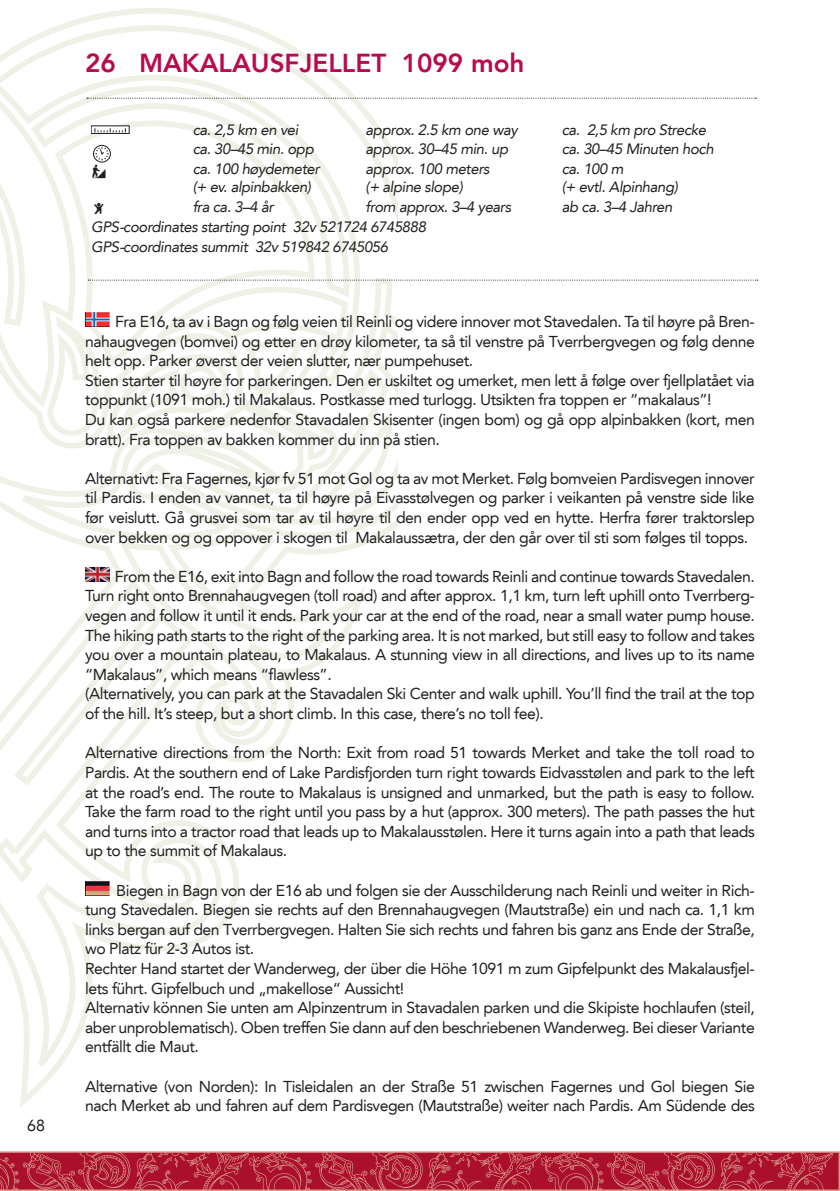
<style>
.page{position:relative;width:840px;height:1191px;background:#fff}
.page>*{position:absolute;margin:0;border:0;box-sizing:border-box;transform-origin:0 0}
.t1{font:800 26px "Avenir LT";color:#b80a4d}
.t2{font:16px "Avenir LT";color:#231f20}
.t3{font:15.8px/19.6px "Avenir LT";letter-spacing:-.03em;color:#231f20}
.t4{font:italic 15px/18px "Avenir LT";letter-spacing:-.03em;color:#231f20}
</style>
<div class="page">
<svg style="left:0;top:8px;width:397px;height:1099px"></svg>
<svg style="left:0;top:1151px;width:839px;height:40px;background:#b53143"></svg>
<img style="left:85px;top:313px;width:24px;height:14px">
<img style="left:85px;top:567px;width:24px;height:15px">
<img style="left:85px;top:881px;width:24px;height:14px">
<svg style="left:87px;top:98px;width:669px;height:1px"></svg>
<svg style="left:88px;top:280px;width:669px;height:1px"></svg>
<div style="left:91px;top:126px;width:38px;height:7px;background:#fff"></div>
<div style="left:91px;top:126px;width:39px;height:8px;border:1px solid #231f20"></div>
<svg style="left:94px;top:128px;width:32px;height:4px"></svg>
<div style="left:93px;top:145px;width:18px;height:17px;border:1px solid #231f20;border-radius:50%"></div>
<svg style="left:92px;top:147px;width:16px;height:30px"></svg>
<svg style="left:94px;top:203px;width:9px;height:11px"></svg>
<p class="t2" style="left:27px;top:1116px;width:19px">68</p>
<h1 class="t1" style="left:85px;top:47px;width:440px">26 MAKALAUSFJELLET 1099 moh</h1>
<p class="t4" style="left:192px;top:120px;width:107px">ca. 2,5 km en vei</p>
<p class="t4" style="left:365px;top:120px;width:153px">approx. 2.5 km one way</p>
<p class="t4" style="left:561px;top:120px;width:146px">ca. 2,5 km pro Strecke</p>
<p class="t4" style="left:192px;top:140px;width:123px">ca. 30–45 min. opp</p>
<p class="t4" style="left:365px;top:140px;width:144px">approx. 30–45 min. up</p>
<p class="t4" style="left:561px;top:140px;width:153px">ca. 30–45 Minuten hoch</p>
<p class="t4" style="left:192px;top:160px;width:128px">ca. 100 høydemeter (+ ev. alpinbakken)</p>
<p class="t4" style="left:365px;top:160px;width:125px">approx. 100 meters (+ alpine slope)</p>
<p class="t4" style="left:561px;top:160px;width:118px">ca. 100 m<br>(+ evtl. Alpinhang)</p>
<p class="t4" style="left:192px;top:198px;width:82px">fra ca. 3–4 år</p>
<p class="t4" style="left:365px;top:198px;width:147px">from approx. 3–4 years</p>
<p class="t4" style="left:561px;top:198px;width:112px">ab ca. 3–4 Jahren</p>
<p class="t4" style="left:91px;top:217px;width:336px;line-height:19.8px">GPS-coordinates starting point 32v 521724 6745888<br>GPS-coordinates summit 32v 519842 6745056</p>
<p class="t3" style="left:85px;top:312px;width:671px;text-indent:30px">Fra E16, ta av i Bagn og følg veien til Reinli og videre innover mot Stavedalen. Ta til høyre på Bren&shy;nahaugvegen (bomvei) og etter en drøy kilometer, ta så til venstre på Tverrbergvegen og følg denne helt opp. Parker øverst der veien slutter, nær pumpehuset.<br>Stien starter til høyre for parkeringen. Den er uskiltet og umerket, men lett å følge over fjellplatået via toppunkt (1091 moh.) til Makalaus. Postkasse med turlogg. Utsikten fra toppen er “makalaus”!<br>Du kan også parkere nedenfor Stavadalen Skisenter (ingen bom) og gå opp alpinbakken (kort, men bratt). Fra toppen av bakken kommer du inn på stien.</p>
<p class="t3" style="left:85px;top:468px;width:670px;text-align:justify">Alternativt: Fra Fagernes, kjør fv 51 mot Gol og ta av mot Merket. Følg bomveien Pardisvegen innover til Pardis. I enden av vannet, ta til høyre på Eivasstølvegen og parker i veikanten på venstre side like før veislutt. Gå grusvei som tar av til høyre til den ender opp ved en hytte. Herfra fører traktorslep over bekken og og oppover i skogen til Makalaussætra, der den går over til sti som følges til topps.</p>
<p class="t3" style="left:85px;top:566px;width:671px;text-indent:30px">From the E16, exit into Bagn and follow the road towards Reinli and continue towards Stavedalen.<br>Turn right onto Brennahaugvegen (toll road) and after approx. 1,1 km, turn left uphill onto Tverrberg&shy;vegen and follow it until it ends. Park your car at the end of the road, near a small water pump house.<br>The hiking path starts to the right of the parking area. It is not marked, but still easy to follow and takes you over a mountain plateau, to Makalaus. A stunning view in all directions, and lives up to its name “Makalaus”, which means “flawless”.<br>(Alternatively, you can park at the Stavadalen Ski Center and walk uphill. You’ll find the trail at the top of the hill. It’s steep, but a short climb. In this case, there’s no toll fee).</p>
<p class="t3" style="left:85px;top:743px;width:670px;text-align:justify">Alternative directions from the North: Exit from road 51 towards Merket and take the toll road to Pardis. At the southern end of Lake Pardisfjorden turn right towards Eidvasstølen and park to the left at the road’s end. The route to Makalaus is unsigned and unmarked, but the path is easy to follow.<br>Take the farm road to the right until you pass by a hut (approx. 300 meters). The path passes the hut and turns into a tractor road that leads up to Makalausstølen. Here it turns again into a path that leads up to the summit of Makalaus.</p>
<p class="t3" style="left:85px;top:880px;width:671px;text-indent:31px">Biegen in Bagn von der E16 ab und folgen sie der Ausschilderung nach Reinli und weiter in Rich&shy;tung Stavedalen. Biegen sie rechts auf den Brennahaugvegen (Mautstraße) ein und nach ca. 1,1 km links bergan auf den Tverrbergvegen. Halten Sie sich rechts und fahren bis ganz ans Ende der Straße, wo Platz für 2-3 Autos ist.<br>Rechter Hand startet der Wanderweg, der über die Höhe 1091 m zum Gipfelpunkt des Makalausfjel&shy;lets führt. Gipfelbuch und „makellose“ Aussicht!<br>Alternativ können Sie unten am Alpinzentrum in Stavadalen parken und die Skipiste hochlaufen (steil, aber unproblematisch). Oben treffen Sie dann auf den beschriebenen Wanderweg. Bei dieser Variante entfällt die Maut.</p>
<p class="t3" style="left:85px;top:1076px;width:671px">Alternative (von Norden): In Tisleidalen an der Straße 51 zwischen Fagernes und Gol biegen Sie nach Merket ab und fahren auf dem Pardisvegen (Mautstraße) weiter nach Pardis. Am Südende des</p>
</div>
